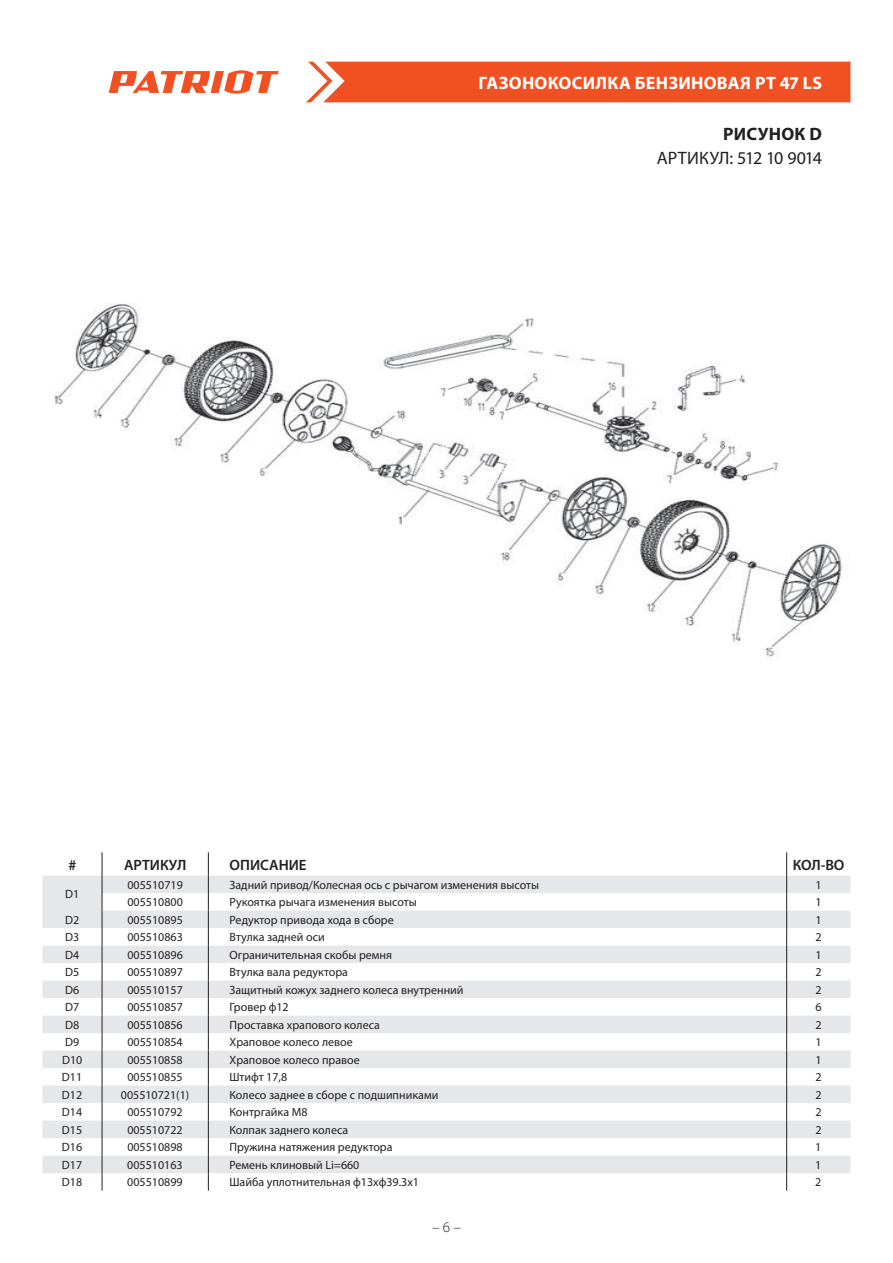
<style>
.page{position:relative;width:893px;height:1263px;background:#fff}
.page>*{position:absolute;margin:0;border:0;box-sizing:border-box;transform-origin:0 0}
.t1{font:700 18px "Myriad Pro";letter-spacing:.015em;color:#fff}
.t2{font:18px "Myriad Pro";letter-spacing:-.05em;color:#231f20}
.t3{font:700 18px "Myriad Pro";color:#231f20}
.t4{font:600 15px "Myriad Pro";color:#231f20}
.t5{font:300 15px "Myriad Pro";color:#231f20}
.t6{font:12px "Myriad Pro";color:#231f20}
</style>
<div class="page">
<div style="left:306px;top:62px;width:544px;height:40px;background:#f15122"></div>
<svg style="left:109px;top:70px;width:170px;height:24px"></svg>
<svg style="left:43px;top:875px;width:807px;height:298px;fill:#e6e7e9"></svg>
<svg style="left:102px;top:852px;width:1px;height:339px"></svg>
<svg style="left:208px;top:852px;width:1px;height:339px"></svg>
<svg style="left:786px;top:852px;width:1px;height:339px"></svg>
<img style="left:54px;top:304px;width:789px;height:354px">
<h1 class="t1" style="left:479px;top:71px;width:345px">газонокосилка бензиновая РТ 47 Ls</h1>
<h1 class="t3" style="left:723px;top:123px;width:12px">РИС</h1>
<h1 class="t3" style="left:758px;top:123px;width:24px">УНОК</h1>
<h1 class="t3" style="left:809px;top:123px;width:14px">D</h1>
<h1 class="t2" style="left:657px;top:147px;width:167px">АРТИКУЛ: 512 10 9014</h1>
<p class="t4" style="left:68px;top:855px;width:9px">#</p>
<p class="t4" style="left:124px;top:855px;width:64px">АРТИКУЛ</p>
<p class="t4" style="left:230px;top:855px;width:78px">ОПИСАНИЕ</p>
<p class="t4" style="left:793px;top:855px;width:53px">КОЛ-ВО</p>
<p class="t6" style="left:65px;top:886px;width:16px">D1</p>
<p class="t6" style="left:127px;top:877px;width:57px">005510719</p>
<p class="t6" style="left:230px;top:877px;width:311px">Задний привод/Колесная ось с рычагом изменения высоты</p>
<p class="t6" style="left:815px;top:877px;width:8px">1</p>
<p class="t6" style="left:127px;top:895px;width:57px">005510800</p>
<p class="t6" style="left:230px;top:895px;width:189px">Рукоятка рычага изменения высоты</p>
<p class="t6" style="left:815px;top:895px;width:8px">1</p>
<p class="t6" style="left:65px;top:912px;width:16px">D2</p>
<p class="t6" style="left:127px;top:912px;width:57px">005510895</p>
<p class="t6" style="left:230px;top:912px;width:166px">Редуктор привода хода в сборе</p>
<p class="t6" style="left:815px;top:912px;width:8px">1</p>
<p class="t6" style="left:65px;top:930px;width:16px">D3</p>
<p class="t6" style="left:127px;top:930px;width:57px">005510863</p>
<p class="t6" style="left:230px;top:930px;width:97px">Втулка задней оси</p>
<p class="t6" style="left:815px;top:930px;width:8px">2</p>
<p class="t6" style="left:65px;top:947px;width:16px">D4</p>
<p class="t6" style="left:127px;top:947px;width:57px">005510896</p>
<p class="t6" style="left:230px;top:947px;width:164px">Ограничительная скобы ремня</p>
<p class="t6" style="left:815px;top:947px;width:8px">1</p>
<p class="t6" style="left:65px;top:965px;width:16px">D5</p>
<p class="t6" style="left:127px;top:965px;width:57px">005510897</p>
<p class="t6" style="left:230px;top:965px;width:120px">Втулка вала редуктора</p>
<p class="t6" style="left:815px;top:965px;width:8px">2</p>
<p class="t6" style="left:65px;top:982px;width:16px">D6</p>
<p class="t6" style="left:127px;top:982px;width:57px">005510157</p>
<p class="t6" style="left:230px;top:982px;width:235px">Защитный кожух заднего колеса внутренний</p>
<p class="t6" style="left:815px;top:982px;width:8px">2</p>
<p class="t6" style="left:65px;top:1000px;width:16px">D7</p>
<p class="t6" style="left:127px;top:1000px;width:57px">005510857</p>
<p class="t6" style="left:230px;top:1000px;width:61px">Гровер ф12</p>
<p class="t6" style="left:815px;top:1000px;width:8px">6</p>
<p class="t6" style="left:65px;top:1017px;width:16px">D8</p>
<p class="t6" style="left:127px;top:1017px;width:57px">005510856</p>
<p class="t6" style="left:230px;top:1017px;width:152px">Проставка храпового колеса</p>
<p class="t6" style="left:815px;top:1017px;width:8px">2</p>
<p class="t6" style="left:65px;top:1035px;width:16px">D9</p>
<p class="t6" style="left:127px;top:1035px;width:57px">005510854</p>
<p class="t6" style="left:229px;top:1035px;width:125px">Храповое колесо левое</p>
<p class="t6" style="left:815px;top:1035px;width:8px">1</p>
<p class="t6" style="left:62px;top:1052px;width:22px">D10</p>
<p class="t6" style="left:127px;top:1052px;width:57px">005510858</p>
<p class="t6" style="left:229px;top:1052px;width:132px">Храповое колесо правое</p>
<p class="t6" style="left:815px;top:1052px;width:8px">1</p>
<p class="t6" style="left:62px;top:1070px;width:22px">D11</p>
<p class="t6" style="left:127px;top:1070px;width:57px">005510855</p>
<p class="t6" style="left:229px;top:1070px;width:59px">Штифт 17,8</p>
<p class="t6" style="left:815px;top:1070px;width:8px">2</p>
<p class="t6" style="left:62px;top:1087px;width:22px">D12</p>
<p class="t6" style="left:121px;top:1087px;width:70px">005510721(1)</p>
<p class="t6" style="left:229px;top:1087px;width:210px">Колесо заднее в сборе с подшипниками</p>
<p class="t6" style="left:815px;top:1087px;width:8px">2</p>
<p class="t6" style="left:62px;top:1105px;width:22px">D14</p>
<p class="t6" style="left:127px;top:1105px;width:57px">005510792</p>
<p class="t6" style="left:229px;top:1105px;width:80px">Контргайка М8</p>
<p class="t6" style="left:815px;top:1105px;width:8px">2</p>
<p class="t6" style="left:62px;top:1122px;width:22px">D15</p>
<p class="t6" style="left:127px;top:1122px;width:57px">005510722</p>
<p class="t6" style="left:229px;top:1122px;width:120px">Колпак заднего колеса</p>
<p class="t6" style="left:815px;top:1122px;width:8px">2</p>
<p class="t6" style="left:62px;top:1140px;width:22px">D16</p>
<p class="t6" style="left:127px;top:1140px;width:57px">005510898</p>
<p class="t6" style="left:229px;top:1140px;width:165px">Пружина натяжения редуктора</p>
<p class="t6" style="left:815px;top:1140px;width:8px">1</p>
<p class="t6" style="left:62px;top:1157px;width:22px">D17</p>
<p class="t6" style="left:127px;top:1157px;width:57px">005510163</p>
<p class="t6" style="left:229px;top:1157px;width:132px">Ремень клиновый Li=660</p>
<p class="t6" style="left:815px;top:1157px;width:8px">1</p>
<p class="t6" style="left:62px;top:1175px;width:22px">D18</p>
<p class="t6" style="left:127px;top:1175px;width:57px">005510899</p>
<p class="t6" style="left:229px;top:1175px;width:191px">Шайба уплотнительная ф13xф39.3x1</p>
<p class="t6" style="left:815px;top:1175px;width:8px">2</p>
<p class="t5" style="left:432px;top:1218px;width:30px">– 6 –</p>
</div>
